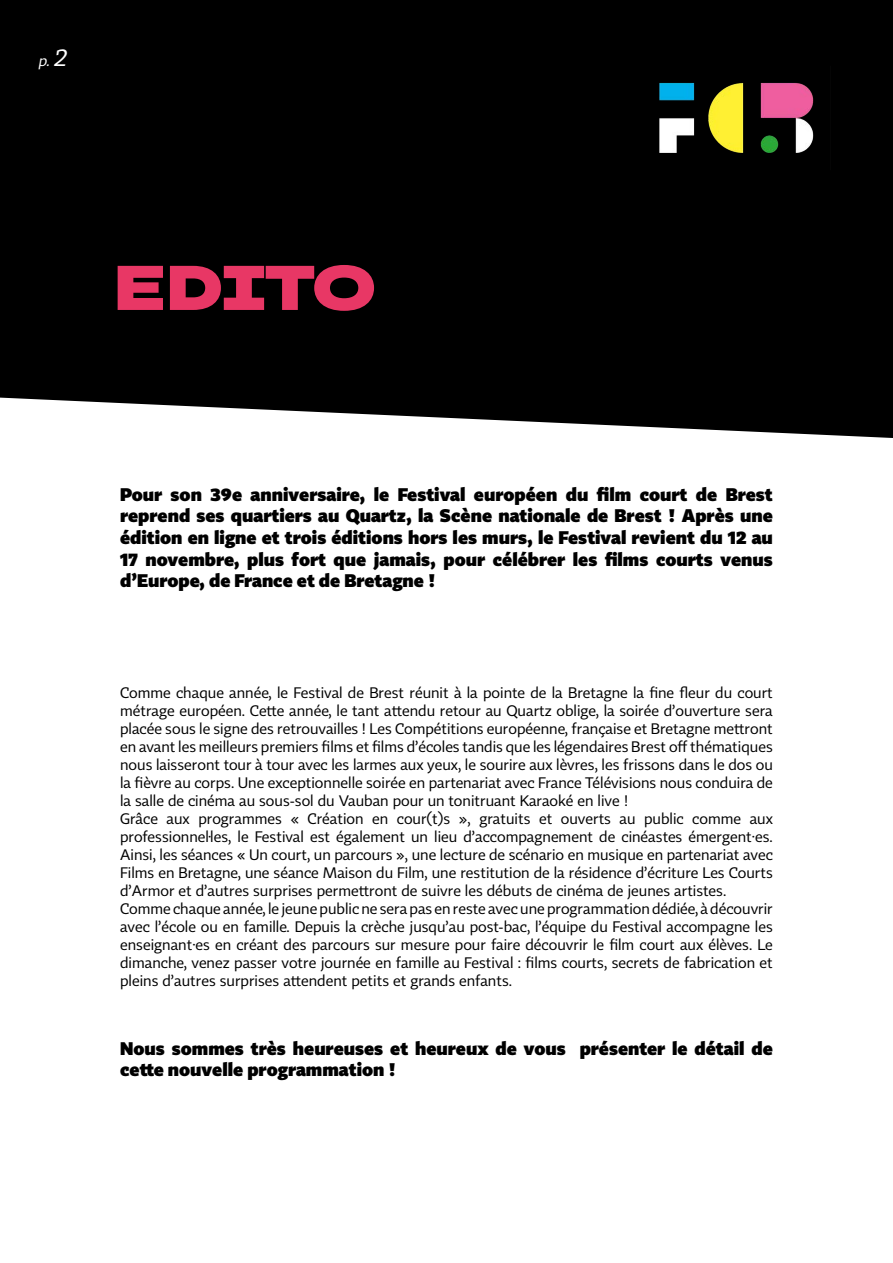
<style>
.page{position:relative;width:893px;height:1263px;background:#fff}
.page>*{position:absolute;margin:0;border:0;box-sizing:border-box;transform-origin:0 0}
.t1{font:900 63px "TT Travels Next";letter-spacing:-.03em;color:#e83765}
.t2{font:900 18px/21.6px "Tabac Sans";color:#000;text-align:justify}
.t3{font:15px/18px "Tabac Sans";color:#000;text-align:justify}
.t4{font:italic 15px "Tabac Sans";color:#fff}
.s1{font-size:24px}
</style>
<div class="page">
<div style="left:0;top:0;width:893px;height:438px;background:#000"></div>
<img style="left:640px;top:51px;width:196px;height:123px">
<div style="left:0;top:39px;width:81px;height:35px;background:#000"></div>
<p class="t4" style="left:38px;top:52px;width:34px">p.<span class="s1">2</span></p>
<p class="t1" style="left:114px;top:246px;width:265px">EDITO</p>
<p class="t2" style="left:120px;top:483px;width:654px">Pour son 39e anniversaire, le Festival européen du film court de Brest reprend ses quartiers au Quartz, la Scène nationale de Brest ! Après une édition en ligne et trois éditions hors les murs, le Festival revient du 12 au 17 novembre, plus fort que jamais, pour célébrer les films courts venus d’Europe, de France et de Bretagne !</p>
<p class="t3" style="left:120px;top:684px;width:654px">Comme chaque année, le Festival de Brest réunit à la pointe de la Bretagne la fine fleur du court métrage européen. Cette année, le tant attendu retour au Quartz oblige, la soirée d’ouverture sera placée sous le signe des retrouvailles ! Les Compétitions européenne, française et Bretagne mettront en avant les meilleurs premiers films et films d’écoles tandis que les légendaires Brest off thématiques nous laisseront tour à tour avec les larmes aux yeux, le sourire aux lèvres, les frissons dans le dos ou la fièvre au corps. Une exceptionnelle soirée en partenariat avec France Télévisions nous conduira de la salle de cinéma au sous-sol du Vauban pour un tonitruant Karaoké en live !</p>
<p class="t3" style="left:120px;top:810px;width:654px">Grâce aux programmes « Création en cour(t)s », gratuits et ouverts au public comme aux professionnel·les, le Festival est également un lieu d’accompagnement de cinéastes émergent·es.<br>Ainsi, les séances « Un court, un parcours », une lecture de scénario en musique en partenariat avec Films en Bretagne, une séance Maison du Film, une restitution de la résidence d’écriture Les Courts d’Armor et d’autres surprises permettront de suivre les débuts de cinéma de jeunes artistes.</p>
<p class="t3" style="left:120px;top:900px;width:654px">Comme chaque année, le jeune public ne sera pas en reste avec une programmation dédiée, à découvrir avec l’école ou en famille. Depuis la crèche jusqu’au post-bac, l’équipe du Festival accompagne les enseignant·es en créant des parcours sur mesure pour faire découvrir le film court aux élèves. Le dimanche, venez passer votre journée en famille au Festival : films courts, secrets de fabrication et pleins d’autres surprises attendent petits et grands enfants.</p>
<p class="t2" style="left:120px;top:1037px;width:654px">Nous sommes très heureuses et heureux de vous présenter le détail de cette nouvelle programmation !</p>
</div>
